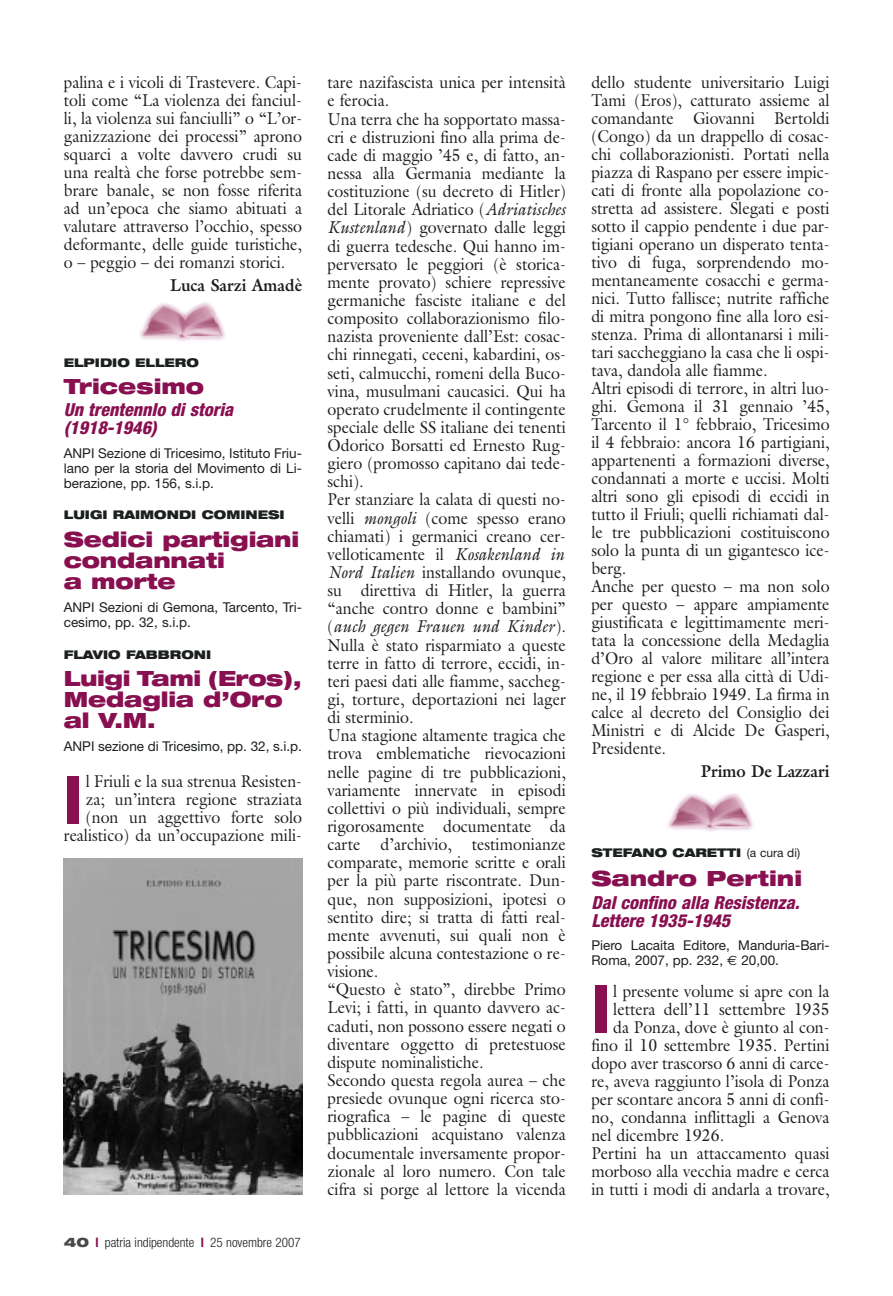
<style>
.page{position:relative;width:893px;height:1296px;background:#fff}
.page>*{position:absolute;margin:0;border:0;box-sizing:border-box;transform-origin:0 0}
.t1{font:800 condensed 66.9px "Helvetica Neue";color:#880f50}
.t2{font:900 expanded 21px/21px "Helvetica Neue";letter-spacing:-.01em;color:#880f50}
.t3{font:italic 800 condensed 18px/18px "Helvetica Neue";color:#880f50}
.t4{font:17.25px/18.1px "Galliard";color:#1c1f20;scale:.92 1}
.t5{font:700 17.25px "Galliard";color:#1c1f20;scale:.92 1}
.t6{font:13.5px/15px "Helvetica Neue";color:#1c1f20}
.t7{font:300 condensed 13.2px "Helvetica Neue";color:#1c1f20}
.t8{font:900 expanded 12px "Helvetica Neue";color:#1c1f20}
.s1{font-weight:900;font-stretch:expanded;color:#47494a}
.s2{font-weight:700;color:#880f50}
.s3{font-style:italic}
.s4{font-weight:400;font-stretch:normal}
.s5{font-family:"Euro Sans"}
</style>
<div class="page">
<img style="left:139px;top:302px;width:86px;height:39px">
<img style="left:667px;top:793px;width:86px;height:38px">
<img style="left:64px;top:859px;width:238px;height:336px">
<p class="t4" style="left:64px;top:75px;width:260px;text-align:justify">palina e i vicoli di Trastevere. Capi&shy;toli come “La violenza dei fanciul&shy;li, la violenza sui fanciulli” o “L’or&shy;ganizzazione dei processi” aprono squarci a volte davvero crudi su una realtà che forse potrebbe sem&shy;brare banale, se non fosse riferita ad un’epoca che siamo abituati a valutare attraverso l’occhio, spesso deformante, delle guide turistiche, o – peggio – dei romanzi storici.</p>
<p class="t5" style="left:170px;top:278px;width:145px">Luca Sarzi Amadè</p>
<p class="t8" style="left:64px;top:358px;width:136px">ELPIDIO ELLERO</p>
<p class="t2" style="left:64px;top:378px;width:142px">Tricesimo</p>
<p class="t3" style="left:64px;top:402px;width:171px">Un trentennIo di storia (1918-1946)</p>
<p class="t6" style="left:64px;top:447px;width:240px;text-align:justify">ANPI Sezione di Tricesimo, Istituto Friu&shy;lano per la storia del Movimento di Li&shy;berazione, pp. 156, s.i.p.</p>
<p class="t8" style="left:64px;top:510px;width:222px">LUIGI RAIMONDI COMINESI</p>
<p class="t2" style="left:64px;top:530px;width:237px">Sedici partigiani condannati<br>a morte</p>
<p class="t6" style="left:64px;top:601px;width:240px">ANPI Sezioni di Gemona, Tarcento, Tri&shy;cesimo, pp. 32, s.i.p.</p>
<p class="t8" style="left:64px;top:650px;width:149px">FLAVIO FABBRONI</p>
<p class="t2" style="left:64px;top:670px;width:239px">Luigi Tami (Eros),<br>Medaglia d’Oro al V.M.</p>
<p class="t6" style="left:64px;top:740px;width:240px">ANPI sezione di Tricesimo, pp. 32, s.i.p.</p>
<h1 class="t1" style="left:64px;top:776px;width:20px">I</h1>
<p class="t4" style="left:64px;top:774px;width:260px;text-align:right">l Friuli e la sua strenua Resisten&shy;za; un’intera regione straziata (non un aggettivo forte solo realistico) da un’occupazione mili-</p>
<p class="t7" style="left:64px;top:1238px;width:238px"><span class="s1">40</span> <span class="s2">l</span> patria indipendente <span class="s2">l</span> 25 novembre 2007</p>
<p class="t4" style="left:327px;top:75px;width:260px">tare nazifascista unica per intensità e ferocia.<br>Una terra che ha sopportato massa&shy;cri e distruzioni fino alla prima de&shy;cade di maggio ’45 e, di fatto, an&shy;nessa alla Germania mediante la costituzione (su decreto di Hitler) del Litorale Adriatico (<span class="s3">Adriatisches Kustenland</span>) governato dalle leggi di guerra tedesche. Qui hanno im&shy;perversato le peggiori (è storica&shy;mente provato) schiere repressive germaniche fasciste italiane e del composito collaborazionismo filo&shy;nazista proveniente dall’Est: cosac&shy;chi rinnegati, ceceni, kabardini, os&shy;seti, calmucchi, romeni della Buco&shy;vina, musulmani caucasici. Qui ha operato crudelmente il contingente speciale delle SS italiane dei tenenti Odorico Borsatti ed Ernesto Rug&shy;giero (promosso capitano dai tede&shy;schi).<br>Per stanziare la calata di questi no&shy;velli <span class="s3">mongoli</span> (come spesso erano chiamati) i germanici creano cer&shy;velloticamente il <span class="s3">Kosakenland in Nord Italien</span> installando ovunque, su direttiva di Hitler, la guerra “anche contro donne e bambini” (<span class="s3">auch gegen Frauen und Kinder</span>).<br>Nulla è stato risparmiato a queste terre in fatto di terrore, eccidi, in&shy;teri paesi dati alle fiamme, saccheg&shy;gi, torture, deportazioni nei lager di sterminio.<br>Una stagione altamente tragica che trova emblematiche rievocazioni nelle pagine di tre pubblicazioni, variamente innervate in episodi collettivi o più individuali, sempre rigorosamente documentate da carte d’archivio, testimonianze comparate, memorie scritte e orali per la più parte riscontrate. Dun&shy;que, non supposizioni, ipotesi o sentito dire; si tratta di fatti real&shy;mente avvenuti, sui quali non è possibile alcuna contestazione o re&shy;visione.<br>“Questo è stato”, direbbe Primo Levi; i fatti, in quanto davvero ac&shy;caduti, non possono essere negati o diventare oggetto di pretestuose dispute nominalistiche.<br>Secondo questa regola aurea – che presiede ovunque ogni ricerca sto&shy;riografica – le pagine di queste pubblicazioni acquistano valenza documentale inversamente propor&shy;zionale al loro numero. Con tale cifra si porge al lettore la vicenda</p>
<p class="t4" style="left:591px;top:75px;width:260px">dello studente universitario Luigi Tami (Eros), catturato assieme al comandante Giovanni Bertoldi (Congo) da un drappello di cosac&shy;chi collaborazionisti. Portati nella piazza di Raspano per essere impic&shy;cati di fronte alla popolazione co&shy;stretta ad assistere. Slegati e posti sotto il cappio pendente i due par&shy;tigiani operano un disperato tenta&shy;tivo di fuga, sorprendendo mo&shy;mentaneamente cosacchi e germa&shy;nici. Tutto fallisce; nutrite raffiche di mitra pongono fine alla loro esi&shy;stenza. Prima di allontanarsi i mili&shy;tari saccheggiano la casa che li ospi&shy;tava, dandola alle fiamme.<br>Altri episodi di terrore, in altri luo&shy;ghi. Gemona il 31 gennaio ’45, Tarcento il 1° febbraio, Tricesimo il 4 febbraio: ancora 16 partigiani, appartenenti a formazioni diverse, condannati a morte e uccisi. Molti altri sono gli episodi di eccidi in tutto il Friuli; quelli richiamati dal&shy;le tre pubblicazioni costituiscono solo la punta di un gigantesco ice&shy;berg.<br>Anche per questo – ma non solo per questo – appare ampiamente giustificata e legittimamente meri&shy;tata la concessione della Medaglia d’Oro al valore militare all’intera regione e per essa alla città di Udi&shy;ne, il 19 febbraio 1949. La firma in calce al decreto del Consiglio dei Ministri e di Alcide De Gasperi, Presidente.</p>
<p class="t5" style="left:700px;top:764px;width:142px">Primo De Lazzari</p>
<p class="t8" style="left:591px;top:848px;width:210px">STEFANO CARETTI <span class="s4">(a cura di)</span></p>
<p class="t2" style="left:591px;top:870px;width:212px">Sandro Pertini</p>
<p class="t3" style="left:591px;top:895px;width:210px">Dal confino alla Resistenza.<br>Lettere 1935-1945</p>
<p class="t6" style="left:591px;top:939px;width:240px">Piero Lacaita Editore, Manduria-Bari-<br>Roma, 2007, pp. 232, <span class="s5">€</span> 20,00.</p>
<h1 class="t1" style="left:591px;top:985px;width:20px">I</h1>
<p class="t4" style="left:613px;top:984px;width:236px">l presente volume si apre con la</p>
<p class="t4" style="left:613px;top:1002px;width:236px">lettera dell’11 settembre 1935</p>
<p class="t4" style="left:613px;top:1020px;width:236px">da Ponza, dove è giunto al con-</p>
<p class="t4" style="left:591px;top:1038px;width:260px">fino il 10 settembre 1935. Pertini</p>
<p class="t4" style="left:591px;top:1056px;width:260px">dopo aver trascorso 6 anni di carce-</p>
<p class="t4" style="left:591px;top:1074px;width:260px">re, aveva raggiunto l’isola di Ponza</p>
<p class="t4" style="left:591px;top:1092px;width:260px">per scontare ancora 5 anni di confi-</p>
<p class="t4" style="left:591px;top:1110px;width:260px">no, condanna inflittagli a Genova</p>
<p class="t4" style="left:591px;top:1128px;width:146px">nel dicembre 1926.</p>
<p class="t4" style="left:591px;top:1146px;width:260px">Pertini ha un attaccamento quasi</p>
<p class="t4" style="left:591px;top:1164px;width:260px">morboso alla vecchia madre e cerca</p>
<p class="t4" style="left:591px;top:1182px;width:260px">in tutti i modi di andarla a trovare,</p>
</div>
